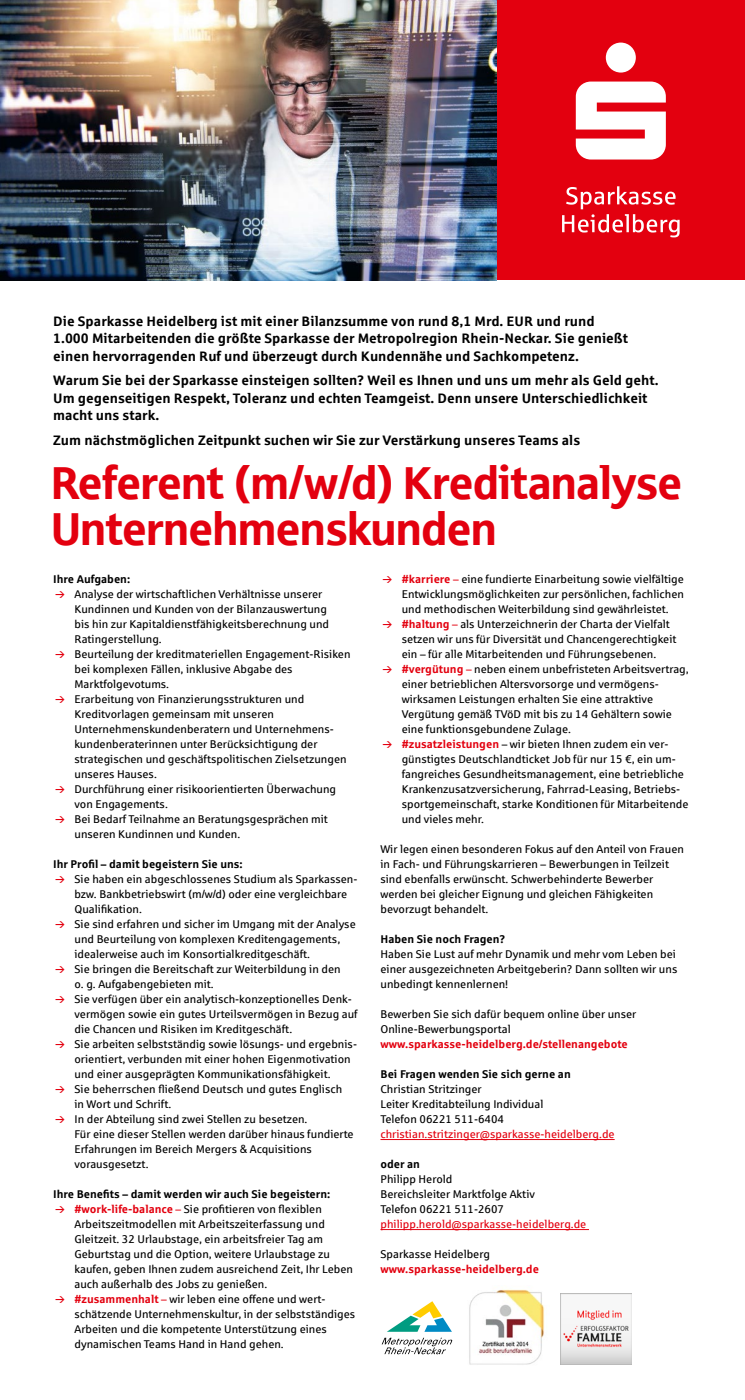
<style>
.page{position:relative;width:745px;height:1400px;background:#fff}
.page>*{position:absolute;margin:0;border:0;box-sizing:border-box;transform-origin:0 0}
.t1{font:46.25px/46.2px "Sparkasse Head";color:#e3000f}
.t2{font:700 13.75px/17.5px "Sparkasse Rg";color:#000}
.t3{font:11.25px/15px "Sparkasse Rg";color:#000}
.t4{font:700 11.25px "Sparkasse Rg";color:#000}
.t5{font:11.25px "Sparkasse Rg";color:#e3000f}
.t6{font:700 11.25px "Sparkasse Rg";color:#e3000f}
.s1{font-weight:700}
.s2{font-weight:700;color:#e3000f}
.s3{color:#e3000f}
</style>
<div class="page">
<div style="left:496px;top:0;width:248px;height:280px;background:#e3000f"></div>
<svg style="left:575px;top:43px;width:90px;height:116px"></svg>
<svg style="left:562px;top:186px;width:117px;height:51px"></svg>
<img style="left:0;top:0;width:496px;height:280px">
<hr style="left:380px;top:1139px;width:234px;height:1px;background:#e3000f">
<hr style="left:380px;top:1229px;width:208px;height:1px;background:#e3000f">
<svg style="left:381px;top:1337px;width:71px;height:17px"></svg>
<svg style="left:388px;top:1301px;width:63px;height:30px"></svg>
<img style="left:469px;top:1289px;width:76px;height:76px">
<img style="left:560px;top:1293px;width:70px;height:71px">
<p class="t2" style="left:53px;top:312px;width:576px">Die Sparkasse Heidelberg ist mit einer Bilanzsumme von rund 8,1 Mrd. EUR und rund<br>1.000 Mitarbeitenden die größte Sparkasse der Metropolregion Rhein-Neckar. Sie genießt einen hervorragenden Ruf und überzeugt durch Kundennähe und Sachkompetenz.</p>
<p class="t2" style="left:53px;top:371px;width:606px">Warum Sie bei der Sparkasse einsteigen sollten? Weil es Ihnen und uns um mehr als Geld geht.<br>Um gegenseitigen Respekt, Toleranz und echten Teamgeist. Denn unsere Unterschiedlichkeit macht uns stark.</p>
<p class="t2" style="left:53px;top:431px;width:528px">Zum nächstmöglichen Zeitpunkt suchen wir Sie zur Verstärkung unseres Teams als</p>
<h1 class="t1" style="left:51px;top:458px;width:631px">Referent (m/w/d) Kreditanalyse<br>Unternehmenskunden</h1>
<p class="t4" style="left:53px;top:571px;width:78px">Ihre Aufgaben:</p>
<p class="t3" style="left:74px;top:586px;width:277px">Analyse der wirtschaftlichen Verhältnisse unserer Kundinnen und Kunden von der Bilanzauswertung<br>bis hin zur Kapitaldienstfähigkeitsberechnung und Ratingerstellung.<br>Beurteilung der kreditmateriellen Engagement-Risiken bei komplexen Fällen, inklusive Abgabe des Marktfolgevotums.<br>Erarbeitung von Finanzierungsstrukturen und Kreditvorlagen gemeinsam mit unseren Unternehmenskundenberatern und Unternehmens&shy;kundenberaterinnen unter Berücksichtigung der strategischen und geschäftspolitischen Zielsetzungen unseres Hauses.<br>Durchführung einer risikoorientierten Überwachung von Engagements.<br>Bei Bedarf Teilnahme an Beratungsgesprächen mit unseren Kundinnen und Kunden.</p>
<p class="t4" style="left:53px;top:856px;width:191px">Ihr Profil – damit begeistern Sie uns:</p>
<p class="t3" style="left:74px;top:871px;width:284px">Sie haben ein abgeschlossenes Studium als Sparkassen&shy;bzw. Bankbetriebswirt (m/w/d) oder eine vergleichbare Qualifikation.<br>Sie sind erfahren und sicher im Umgang mit der Analyse und Beurteilung von komplexen Kreditengagements, idealerweise auch im Konsortialkreditgeschäft.<br>Sie bringen die Bereitschaft zur Weiterbildung in den<br>o. g. Aufgabengebieten mit.<br>Sie verfügen über ein analytisch-konzeptionelles Denk&shy;vermögen sowie ein gutes Urteilsvermögen in Bezug auf die Chancen und Risiken im Kreditgeschäft.<br>Sie arbeiten selbstständig sowie lösungs- und ergebnis&shy;orientiert, verbunden mit einer hohen Eigenmotivation und einer ausgeprägten Kommunikationsfähigkeit.<br>Sie beherrschen fließend Deutsch und gutes Englisch<br>in Wort und Schrift.<br>In der Abteilung sind zwei Stellen zu besetzen.<br>Für eine dieser Stellen werden darüber hinaus fundierte Erfahrungen im Bereich Mergers &amp; Acquisitions vorausgesetzt.</p>
<p class="t3" style="left:74px;top:1186px;width:282px;text-indent:-21px"><span class="s1">Ihre Benefits – damit werden wir auch Sie begeistern: </span><span class="s2">#work-life-balance</span> <span class="s3">–</span> Sie profitieren von flexiblen Arbeitszeitmodellen mit Arbeitszeiterfassung und Gleitzeit. 32 Urlaubstage, ein arbeitsfreier Tag am Geburtstag und die Option, weitere Urlaubstage zu kaufen, geben Ihnen zudem ausreichend Zeit, Ihr Leben auch außerhalb des Jobs zu genießen.<br><span class="s2">#zusammenhalt</span> <span class="s3">–</span> wir leben eine offene und wert&shy;schätzende Unternehmenskultur, in der selbstständiges Arbeiten und die kompetente Unterstützung eines dynamischen Teams Hand in Hand gehen.</p>
<p class="t3" style="left:401px;top:571px;width:288px"><span class="s2">#karriere</span> <span class="s3">–</span> eine fundierte Einarbeitung sowie vielfältige Entwicklungsmöglichkeiten zur persönlichen, fachlichen und methodischen Weiterbildung sind gewährleistet. <span class="s2">#haltung</span> <span class="s3">–</span> als Unterzeichnerin der Charta der Vielfalt setzen wir uns für Diversität und Chancengerechtigkeit ein – für alle Mitarbeitenden und Führungsebenen. <span class="s2">#vergütung</span> <span class="s3">–</span> neben einem unbefristeten Arbeitsvertrag, einer betrieblichen Altersvorsorge und vermögens&shy;wirksamen Leistungen erhalten Sie eine attraktive Vergütung gemäß TVöD mit bis zu 14 Gehältern sowie eine funktionsgebundene Zulage.<br><span class="s2">#zusatzleistungen</span> – wir bieten Ihnen zudem ein ver&shy;günstigtes Deutschlandticket Job für nur 15 €, ein um&shy;fangreiches Gesundheitsmanagement, eine betriebliche Krankenzusatzversicherung, Fahrrad-Leasing, Betriebs&shy;sportgemeinschaft, starke Konditionen für Mitarbeitende und vieles mehr.</p>
<p class="t3" style="left:380px;top:841px;width:305px">Wir legen einen besonderen Fokus auf den Anteil von Frauen in Fach- und Führungskarrieren – Bewerbungen in Teilzeit sind ebenfalls erwünscht. Schwerbehinderte Bewerber werden bei gleicher Eignung und gleichen Fähigkeiten bevorzugt behandelt.</p>
<p class="t4" style="left:380px;top:931px;width:126px">Haben Sie noch Fragen?</p>
<p class="t3" style="left:380px;top:946px;width:298px">Haben Sie Lust auf mehr Dynamik und mehr vom Leben bei einer ausgezeichneten Arbeitgeberin? Dann sollten wir uns unbedingt kennenlernen!</p>
<p class="t3" style="left:380px;top:1006px;width:257px">Bewerben Sie sich dafür bequem online über unser<br>Online-Bewerbungsportal</p>
<p class="t6" style="left:380px;top:1036px;width:249px">www.sparkasse-heidelberg.de/stellenangebote</p>
<p class="t4" style="left:380px;top:1066px;width:192px">Bei Fragen wenden Sie sich gerne an</p>
<p class="t3" style="left:380px;top:1081px;width:164px">Christian Stritzinger<br>Leiter Kreditabteilung Individual<br>Telefon 06221 511-6404</p>
<p class="t5" style="left:380px;top:1126px;width:235px">christian.stritzinger@sparkasse-heidelberg.de</p>
<p class="t4" style="left:380px;top:1156px;width:41px">oder an</p>
<p class="t3" style="left:380px;top:1171px;width:156px">Philipp Herold<br>Bereichsleiter Marktfolge Aktiv<br>Telefon 06221 511-2607</p>
<p class="t5" style="left:380px;top:1216px;width:207px">philipp.herold@sparkasse-heidelberg.de</p>
<p class="t3" style="left:380px;top:1246px;width:111px">Sparkasse Heidelberg</p>
<p class="t6" style="left:380px;top:1261px;width:160px">www.sparkasse-heidelberg.de</p>
</div>
